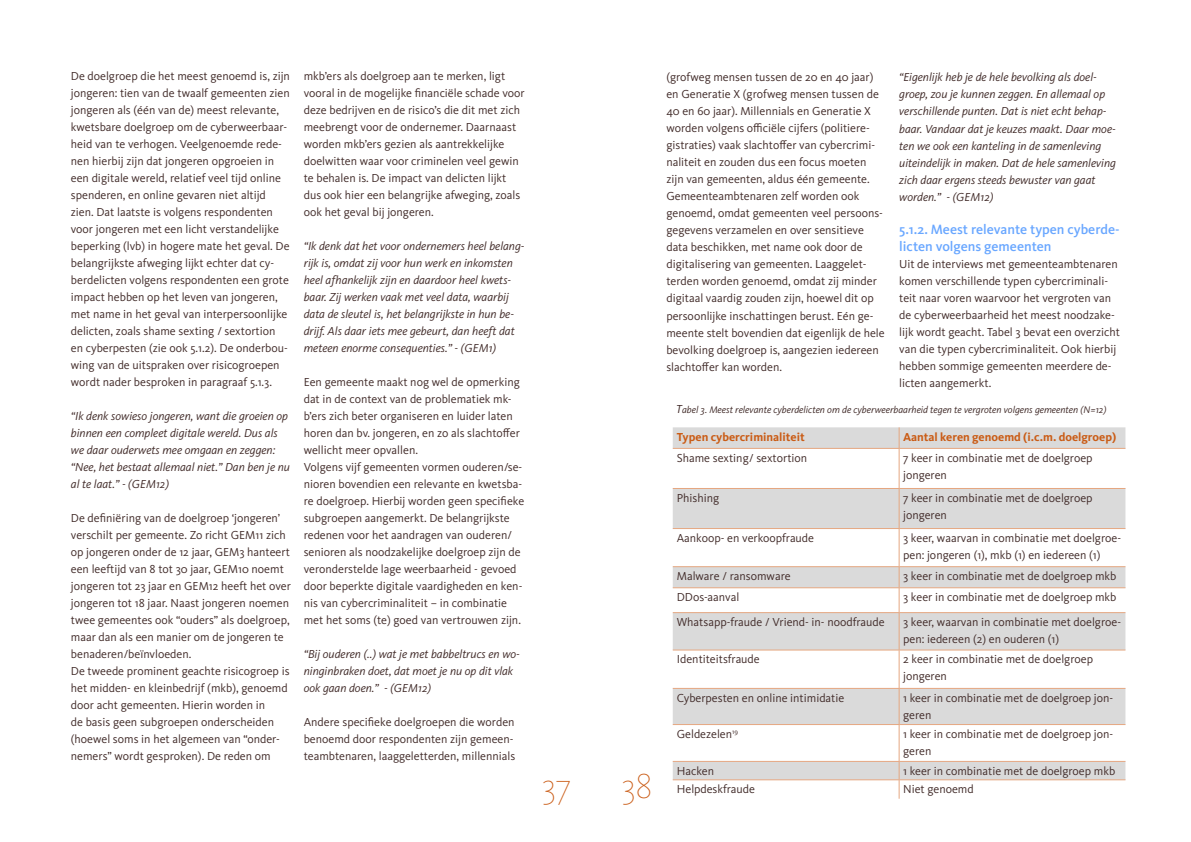
<style>
.page{position:relative;width:1191px;height:842px;background:#fff}
.page>*{position:absolute;margin:0;border:0;box-sizing:border-box;transform-origin:0 0}
.t1{font:100 36px "Kievit OT";color:#ca5c16}
.t2{font:500 14px/17px "Kievit OT";color:#69a7ff}
.t3{font:12px/17px "Kievit OT";color:#412b29}
.t4{font:italic 12px/17px "Kievit OT";color:#412b29}
.t5{font:700 12px "Kievit OT";color:#ca5c16}
.t6{font:italic 10px "Kievit OT";color:#412b29}
.s1{font-size:12px}
</style>
<div class="page">
<svg style="left:673px;top:427px;width:452px;height:352px"></svg>
<svg style="left:899px;top:427px;width:1px;height:21px"></svg>
<hr style="left:673px;top:448px;width:226px;height:1px;background:#e5a781">
<hr style="left:899px;top:448px;width:226px;height:1px;background:#e5a781">
<hr style="left:899px;top:449px;width:1px;height:39px;background:#e5a781">
<hr style="left:673px;top:488px;width:226px;height:1px;background:#e5a781">
<hr style="left:899px;top:488px;width:226px;height:1px;background:#e5a781">
<hr style="left:899px;top:489px;width:1px;height:39px;background:#e5a781">
<hr style="left:673px;top:528px;width:226px;height:1px;background:#e5a781">
<hr style="left:899px;top:528px;width:226px;height:1px;background:#e5a781">
<hr style="left:899px;top:529px;width:1px;height:37px;background:#e5a781">
<hr style="left:673px;top:566px;width:226px;height:1px;background:#e5a781">
<hr style="left:899px;top:566px;width:226px;height:1px;background:#e5a781">
<hr style="left:673px;top:587px;width:226px;height:1px;background:#e5a781">
<hr style="left:899px;top:587px;width:226px;height:1px;background:#e5a781">
<svg style="left:899px;top:567px;width:1px;height:45px"></svg>
<hr style="left:673px;top:612px;width:226px;height:1px;background:#e5a781">
<hr style="left:899px;top:612px;width:226px;height:1px;background:#e5a781">
<hr style="left:899px;top:613px;width:1px;height:37px;background:#e5a781">
<hr style="left:673px;top:650px;width:226px;height:1px;background:#e5a781">
<hr style="left:899px;top:650px;width:226px;height:1px;background:#e5a781">
<hr style="left:899px;top:650px;width:1px;height:38px;background:#e5a781">
<hr style="left:673px;top:688px;width:226px;height:1px;background:#e5a781">
<hr style="left:899px;top:688px;width:226px;height:1px;background:#e5a781">
<hr style="left:899px;top:689px;width:1px;height:35px;background:#e5a781">
<hr style="left:673px;top:724px;width:226px;height:1px;background:#e5a781">
<hr style="left:899px;top:724px;width:226px;height:1px;background:#e5a781">
<hr style="left:899px;top:725px;width:1px;height:36px;background:#e5a781">
<hr style="left:673px;top:761px;width:226px;height:1px;background:#e5a781">
<hr style="left:899px;top:761px;width:226px;height:1px;background:#e5a781">
<hr style="left:673px;top:779px;width:226px;height:1px;background:#e5a781">
<hr style="left:899px;top:779px;width:226px;height:1px;background:#e5a781">
<svg style="left:899px;top:762px;width:1px;height:37px"></svg>
<p class="t3" style="left:71px;top:67px;width:221px">De doelgroep die het meest genoemd is, zijn jongeren: tien van de twaalf gemeenten zien jongeren als (één van de) meest relevante, kwetsbare doelgroep om de cyberweerbaar&shy;heid van te verhogen. Veelgenoemde rede&shy;nen hierbij zijn dat jongeren opgroeien in een digitale wereld, relatief veel tijd online spenderen, en online gevaren niet altijd zien. Dat laatste is volgens respondenten voor jongeren met een licht verstandelijke beperking (lvb) in hogere mate het geval. De belangrijkste afweging lijkt echter dat cy&shy;berdelicten volgens respondenten een grote impact hebben op het leven van jongeren, met name in het geval van interpersoonlijke delicten, zoals shame sexting / sextortion en cyberpesten (zie ook 5.1.2). De onderbou&shy;wing van de uitspraken over risicogroepen wordt nader besproken in paragraaf 5.1.3.</p>
<p class="t4" style="left:71px;top:407px;width:221px">“Ik denk sowieso jongeren, want die groeien op binnen een compleet digitale wereld. Dus als we daar ouderwets mee omgaan en zeggen: “Nee, het bestaat allemaal niet.” Dan ben je nu al te laat.” - (GEM12)</p>
<p class="t3" style="left:71px;top:509px;width:221px">De definiëring van de doelgroep ‘jongeren’ verschilt per gemeente. Zo richt GEM11 zich op jongeren onder de 12 jaar, GEM3 hanteert een leeftijd van 8 tot 30 jaar, GEM10 noemt jongeren tot 23 jaar en GEM12 heeft het over jongeren tot 18 jaar. Naast jongeren noemen twee gemeentes ook “ouders” als doelgroep, maar dan als een manier om de jongeren te benaderen/beïnvloeden.<br>De tweede prominent geachte risicogroep is het midden- en kleinbedrijf (mkb), genoemd door acht gemeenten. Hierin worden in<br>de basis geen subgroepen onderscheiden (hoewel soms in het algemeen van “onder&shy;nemers” wordt gesproken). De reden om</p>
<p class="t3" style="left:304px;top:67px;width:222px">mkb’ers als doelgroep aan te merken, ligt vooral in de mogelijke financiële schade voor deze bedrijven en de risico’s die dit met zich meebrengt voor de ondernemer. Daarnaast worden mkb’ers gezien als aantrekkelijke doelwitten waar voor criminelen veel gewin te behalen is. De impact van delicten lijkt dus ook hier een belangrijke afweging, zoals ook het geval bij jongeren.</p>
<p class="t4" style="left:304px;top:238px;width:222px">“Ik denk dat het voor ondernemers heel belang&shy;rijk is, omdat zij voor hun werk en inkomsten heel afhankelijk zijn en daardoor heel kwets&shy;baar. Zij werken vaak met veel data, waarbij data de sleutel is, het belangrijkste in hun be&shy;drijf. Als daar iets mee gebeurt, dan heeft dat meteen enorme consequenties.” - (GEM1)</p>
<p class="t3" style="left:304px;top:374px;width:222px">Een gemeente maakt nog wel de opmerking dat in de context van de problematiek mk&shy;b’ers zich beter organiseren en luider laten horen dan bv. jongeren, en zo als slachtoffer wellicht meer opvallen.<br>Volgens vijf gemeenten vormen ouderen/se&shy;nioren bovendien een relevante en kwetsba&shy;re doelgroep. Hierbij worden geen specifieke subgroepen aangemerkt. De belangrijkste redenen voor het aandragen van ouderen/ senioren als noodzakelijke doelgroep zijn de veronderstelde lage weerbaarheid - gevoed door beperkte digitale vaardigheden en ken&shy;nis van cybercriminaliteit – in combinatie met het soms (te) goed van vertrouwen zijn.</p>
<p class="t4" style="left:304px;top:646px;width:218px">“Bij ouderen (..) wat je met babbeltrucs en wo&shy;ninginbraken doet, dat moet je nu op dit vlak ook gaan doen.” - (GEM12)</p>
<p class="t3" style="left:304px;top:714px;width:213px">Andere specifieke doelgroepen die worden benoemd door respondenten zijn gemeen&shy;teambtenaren, laaggeletterden, millennials</p>
<h1 class="t1" style="left:541px;top:765px;width:31px">37</h1>
<h1 class="t1" style="left:621px;top:765px;width:33px">38</h1>
<p class="t3" style="left:666px;top:69px;width:220px">(grofweg mensen tussen de 20 en 40 jaar) en Generatie X (grofweg mensen tussen de 40 en 60 jaar). Millennials en Generatie X worden volgens officiële cijfers (politiere&shy;gistraties) vaak slachtoffer van cybercrimi&shy;naliteit en zouden dus een focus moeten zijn van gemeenten, aldus één gemeente.<br>Gemeenteambtenaren zelf worden ook genoemd, omdat gemeenten veel persoons&shy;gegevens verzamelen en over sensitieve data beschikken, met name ook door de digitalisering van gemeenten. Laaggelet&shy;terden worden genoemd, omdat zij minder digitaal vaardig zouden zijn, hoewel dit op persoonlijke inschattingen berust. Eén ge&shy;meente stelt bovendien dat eigenlijk de hele bevolking doelgroep is, aangezien iedereen slachtoffer kan worden.</p>
<p class="t4" style="left:899px;top:69px;width:218px">“Eigenlijk heb je de hele bevolking als doel&shy;groep, zou je kunnen zeggen. En allemaal op verschillende punten. Dat is niet echt behap&shy;baar. Vandaar dat je keuzes maakt. Daar moe&shy;ten we ook een kanteling in de samenleving uiteindelijk in maken. Dat de hele samenleving zich daar ergens steeds bewuster van gaat worden.” - (GEM12)</p>
<p class="t2" style="left:899px;top:221px;width:222px">5.1.2. Meest relevante typen cyberde&shy;licten volgens gemeenten</p>
<p class="t3" style="left:899px;top:256px;width:222px">Uit de interviews met gemeenteambtenaren komen verschillende typen cybercriminali&shy;teit naar voren waarvoor het vergroten van de cyberweerbaarheid het meest noodzake&shy;lijk wordt geacht. Tabel 3 bevat een overzicht van die typen cybercriminaliteit. Ook hierbij hebben sommige gemeenten meerdere de&shy;licten aangemerkt.</p>
<p class="t6" style="left:676px;top:404px;width:431px"><span class="s1">T</span>abel 3. Meest relevante cyberdelicten om de cyberweerbaarheid tegen te vergroten volgens gemeenten (N=12)</p>
<p class="t5" style="left:677px;top:429px;width:129px">Typen cybercriminaliteit</p>
<p class="t5" style="left:903px;top:429px;width:215px">Aantal keren genoemd (i.c.m. doelgroep)</p>
<p class="t3" style="left:677px;top:449px;width:132px">Shame sexting/ sextortion</p>
<p class="t3" style="left:903px;top:449px;width:191px">7 keer in combinatie met de doelgroep jongeren</p>
<p class="t3" style="left:677px;top:489px;width:44px">Phishing</p>
<p class="t3" style="left:903px;top:489px;width:191px">7 keer in combinatie met de doelgroep jongeren</p>
<p class="t3" style="left:677px;top:529px;width:139px">Aankoop- en verkoopfraude</p>
<p class="t3" style="left:903px;top:529px;width:219px">3 keer, waarvan in combinatie met doelgroe&shy;pen: jongeren (1), mkb (1) en iedereen (1)</p>
<p class="t3" style="left:677px;top:567px;width:115px">Malware / ransomware</p>
<p class="t3" style="left:903px;top:567px;width:215px">3 keer in combinatie met de doelgroep mkb</p>
<p class="t3" style="left:677px;top:588px;width:64px">DDos-aanval</p>
<p class="t3" style="left:903px;top:588px;width:215px">3 keer in combinatie met de doelgroep mkb</p>
<p class="t3" style="left:677px;top:613px;width:209px">Whatsapp-fraude / Vriend- in- noodfraude</p>
<p class="t3" style="left:903px;top:613px;width:219px">3 keer, waarvan in combinatie met doelgroe&shy;pen: iedereen (2) en ouderen (1)</p>
<p class="t3" style="left:677px;top:650px;width:85px">Identiteitsfraude</p>
<p class="t3" style="left:903px;top:650px;width:191px">2 keer in combinatie met de doelgroep jongeren</p>
<p class="t3" style="left:677px;top:689px;width:169px">Cyberpesten en online intimidatie</p>
<p class="t3" style="left:903px;top:689px;width:211px">1 keer in combinatie met de doelgroep jon&shy;geren</p>
<p class="t3" style="left:677px;top:725px;width:63px">Geldezelen<sup>19</sup></p>
<p class="t3" style="left:903px;top:725px;width:211px">1 keer in combinatie met de doelgroep jon&shy;geren</p>
<p class="t3" style="left:677px;top:762px;width:39px">Hacken</p>
<p class="t3" style="left:903px;top:762px;width:214px">1 keer in combinatie met de doelgroep mkb</p>
<p class="t3" style="left:677px;top:780px;width:80px">Helpdeskfraude</p>
<p class="t3" style="left:903px;top:780px;width:72px">Niet genoemd</p>
</div>
